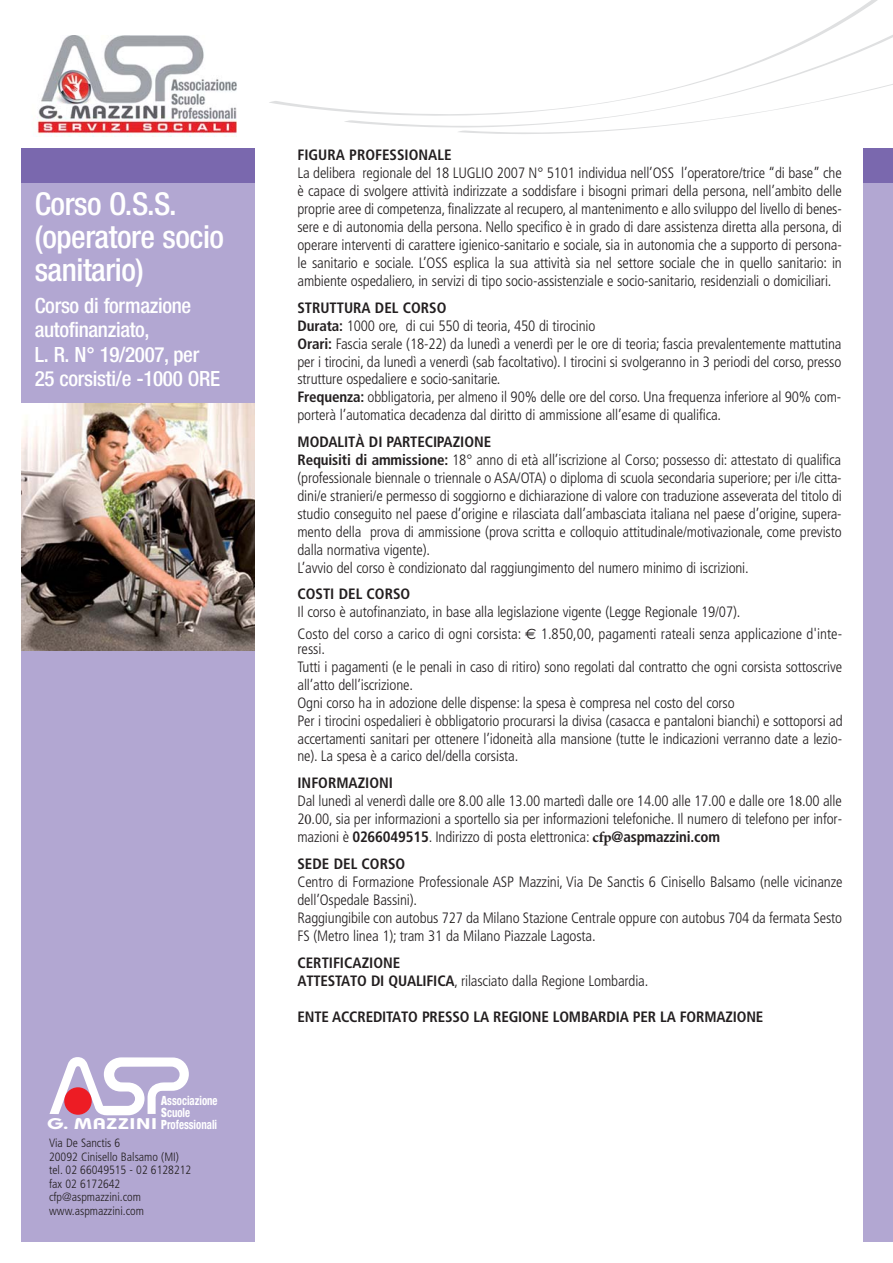
<style>
.page{position:relative;width:893px;height:1263px;background:#fff}
.page>*{position:absolute;margin:0;border:0;box-sizing:border-box;transform-origin:0 0}
.t1{font:500 condensed 31.5px/33px "Helvetica Neue";letter-spacing:-.015em;color:#fff}
.t2{font:500 condensed 21px/24px "Helvetica Neue";letter-spacing:-.015em;color:#fff}
.t3{font:300 condensed 15px/18px "Frutiger";letter-spacing:-.01em;color:#231f20}
.t4{font:700 condensed 15px/18px "Frutiger";color:#231f20}
.t5{font:700 condensed 12.75px "Helvetica Neue";color:#fff;scale:.85 1}
.t6{font:300 condensed 12px/13.5px "Frutiger";color:#231f20}
.s1{font-weight:900}
.s2{font-family:"Bauhaus";font-weight:600;font-stretch:normal;font-size:15.45px}
.s3{font-weight:700}
.s4{font-family:"Euro Sans";font-weight:400;font-stretch:normal}
.s5{font-family:"Minion Pro";font-weight:400;font-stretch:normal}
.s6{font-family:"Minion Pro";font-weight:700;font-stretch:normal}
.s7{font-weight:300}
</style>
<div class="page">
<svg style="left:458px;top:128px;width:183px;height:6px"></svg>
<svg style="left:344px;top:116px;width:394px;height:12px"></svg>
<svg style="left:269px;top:0;width:624px;height:116px"></svg>
<div style="left:21px;top:149px;width:234px;height:1093px;background:#b2a7d2"></div>
<div style="left:21px;top:149px;width:234px;height:34px;background:#7a68ae"></div>
<img style="left:37px;top:35px;width:199px;height:101px">
<svg style="left:49px;top:1057px;width:140px;height:59px"></svg>
<div style="left:64px;top:1087px;width:28px;height:28px;background:#ed1c24;border-radius:50%"></div>
<img style="left:21px;top:404px;width:234px;height:246px">
<div style="left:863px;top:149px;width:30px;height:1093px;background:#b2a7d2"></div>
<div style="left:863px;top:149px;width:30px;height:34px;background:#7a68ae"></div>
<h1 class="t1" style="left:35px;top:190px;width:191px">Corso O.S.S. (operatore socio sanitario)</h1>
<h2 class="t2" style="left:35px;top:296px;width:187px">Corso di formazione autofinanziato,<br>L. R. N° 19/2007, per<br>25 corsisti/e -1000 ORE</h2>
<p class="t5" style="left:161px;top:1095px;width:68px"><span class="s1">A</span>ssociazione</p>
<p class="t5" style="left:161px;top:1108px;width:36px"><span class="s1">S</span>cuole</p>
<p class="t5" style="left:47px;top:1120px;width:202px"><span class="s2">G. MAZZINI</span> <span class="s1">P</span>rofessionali</p>
<p class="t6" style="left:49px;top:1137px;width:144px">Via De Sanctis 6<br>20092 Cinisello Balsamo (MI) tel. 02 66049515 - 02 6128212 fax 02 6172642 cfp@aspmazzini.com www.aspmazzini.com</p>
<p class="t4" style="left:297px;top:147px;width:155px">FIGURA PROFESSIONALE</p>
<p class="t3" style="left:297px;top:165px;width:546px;text-align:justify">La delibera regionale del 18 LUGLIO 2007 N° 5101 individua nell’OSS l’operatore/trice “di base” che è capace di svolgere attività indirizzate a soddisfare i bisogni primari della persona, nell’ambito delle proprie aree di competenza, finalizzate al recupero, al mantenimento e allo sviluppo del livello di benes&shy;sere e di autonomia della persona. Nello specifico è in grado di dare assistenza diretta alla persona, di operare interventi di carattere igienico-sanitario e sociale, sia in autonomia che a supporto di persona&shy;le sanitario e sociale. L’OSS esplica la sua attività sia nel settore sociale che in quello sanitario: in ambiente ospedaliero, in servizi di tipo socio-assistenziale e socio-sanitario, residenziali o domiciliari.</p>
<p class="t3" style="left:297px;top:300px;width:545px"><span class="s3">STRUTTURA DEL CORSO<br>Durata:</span> 1000 ore, di cui 550 di teoria, 450 di tirocinio<br><span class="s3">Orari:</span> Fascia serale (18-22) da lunedì a venerdì per le ore di teoria; fascia prevalentemente mattutina per i tirocini, da lunedì a venerdì (sab facoltativo). I tirocini si svolgeranno in 3 periodi del corso, presso strutture ospedaliere e socio-sanitarie.<br><span class="s3">Frequenza:</span> obbligatoria, per almeno il 90% delle ore del corso. Una frequenza inferiore al 90% com&shy;porterà l’automatica decadenza dal diritto di ammissione all’esame di qualifica.</p>
<p class="t3" style="left:297px;top:434px;width:546px"><span class="s3">MODALITÀ DI PARTECIPAZIONE<br>Requisiti di ammissione:</span> 18° anno di età all’iscrizione al Corso; possesso di: attestato di qualifica (professionale biennale o triennale o ASA/OTA) o diploma di scuola secondaria superiore; per i/le citta&shy;dini/e stranieri/e permesso di soggiorno e dichiarazione di valore con traduzione asseverata del titolo di studio conseguito nel paese d’origine e rilasciata dall’ambasciata italiana nel paese d’origine, supera&shy;mento della prova di ammissione (prova scritta e colloquio attitudinale/motivazionale, come previsto dalla normativa vigente).<br>L’avvio del corso è condizionato dal raggiungimento del numero minimo di iscrizioni.</p>
<p class="t4" style="left:297px;top:586px;width:114px">COSTI DEL CORSO</p>
<p class="t3" style="left:297px;top:602px;width:546px;line-height:22px">Il corso è autofinanziato, in base alla legislazione vigente (Legge Regionale 19/07).<br>Costo del corso a carico di ogni corsista: <span class="s4">€</span> 1.850,00, pagamenti rateali senza applicazione d'inte-</p>
<p class="t3" style="left:297px;top:641px;width:547px">ressi.<br>Tutti i pagamenti (e le penali in caso di ritiro) sono regolati dal contratto che ogni corsista sottoscrive all’atto dell’iscrizione.<br>Ogni corso ha in adozione delle dispense: la spesa è compresa nel costo del corso<br>Per i tirocini ospedalieri è obbligatorio procurarsi la divisa (casacca e pantaloni bianchi) e sottoporsi ad accertamenti sanitari per ottenere l’idoneità alla mansione (tutte le indicazioni verranno date a lezio&shy;ne). La spesa è a carico del/della corsista.</p>
<p class="t3" style="left:297px;top:775px;width:546px"><span class="s3">INFORMAZIONI<br></span>Dal lunedì al venerdì dalle ore 8.00 alle 13.00 martedì dalle ore 14.00 alle 17.00 e dalle ore 1<span class="s5">8</span>.00 alle 2<span class="s5">0</span>.00, sia per informazioni a sportello sia per informazioni telefoniche. Il numero di telefono per infor&shy;mazioni è <span class="s3">0266049515</span>. Indirizzo di posta elettronica: <span class="s6">cfp</span><span class="s3">@aspmazzini.com</span></p>
<p class="t4" style="left:297px;top:856px;width:109px">SEDE DEL CORSO</p>
<p class="t3" style="left:297px;top:874px;width:546px">Centro di Formazione Professionale ASP Mazzini, Via De Sanctis 6 Cinisello Balsamo (nelle vicinanze dell’Ospedale Bassini).<br>Raggiungibile con autobus 727 da Milano Stazione Centrale oppure con autobus 704 da fermata Sesto FS (Metro linea 1); tram 31 da Milano Piazzale Lagosta.</p>
<p class="t4" style="left:297px;top:955px;width:352px">CERTIFICAZIONE<br>ATTESTATO DI QUALIFICA<span class="s7">, rilasciato dalla Regione Lombardia.</span></p>
<p class="t4" style="left:297px;top:1009px;width:467px">ENTE ACCREDITATO PRESSO LA REGIONE LOMBARDIA PER LA FORMAZIONE</p>
</div>
